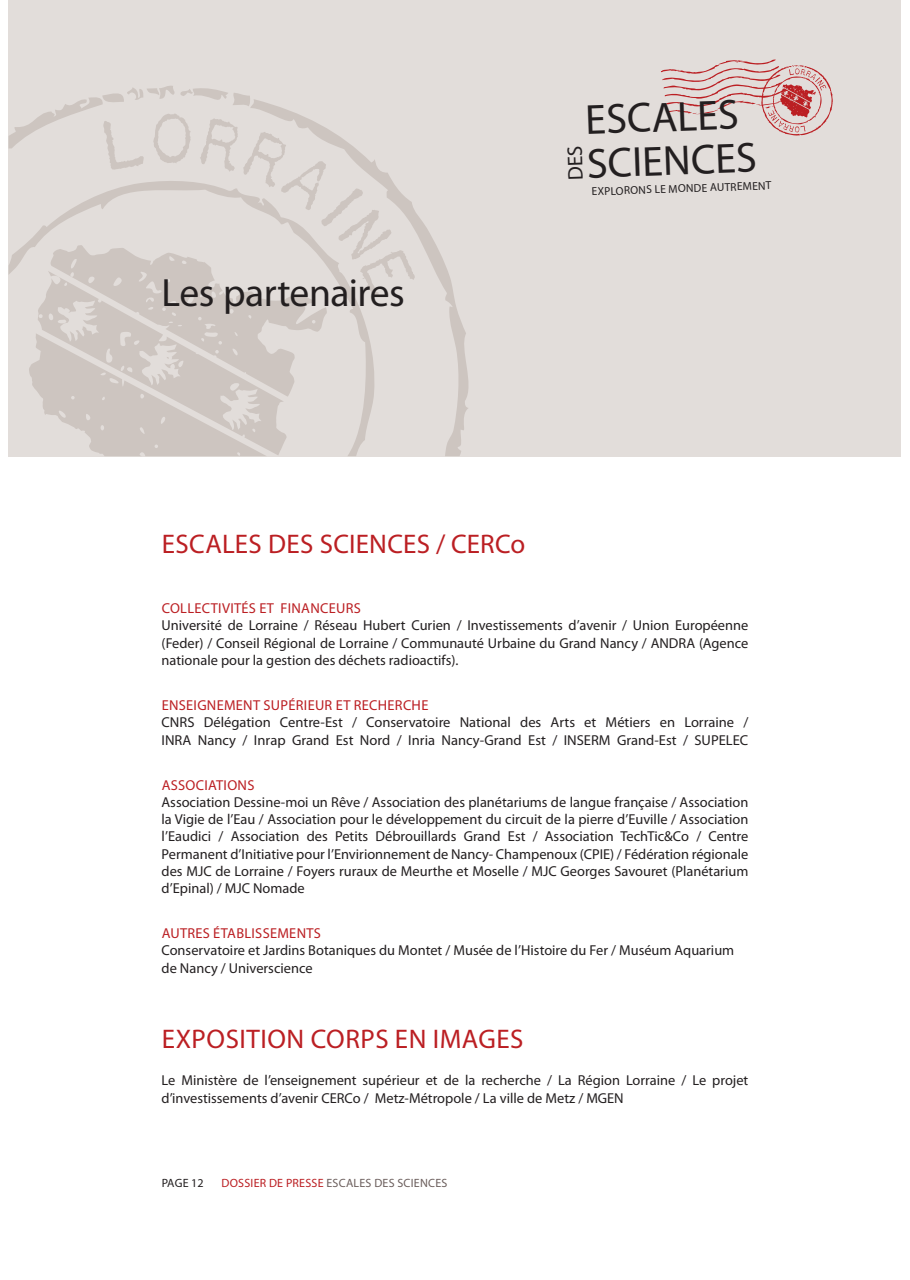
<style>
.page{position:relative;width:910px;height:1280px;background:#fff}
.page>*{position:absolute;margin:0;border:0;box-sizing:border-box;transform-origin:0 0}
.t1{font:42.15px "Myriad Pro";color:#231f20}
.t2{font:39.6px "Myriad Pro";letter-spacing:-.015em;color:#231f20}
.t3{font:27px "Myriad Pro";letter-spacing:.015em;color:#bb1f23}
.t4{font:14.4px/17.2px "Myriad Pro";color:#231f20}
.t5{font:14.4px "Myriad Pro";letter-spacing:.02em;color:#bb1f23}
.t6{font:12px "Myriad Pro";letter-spacing:.02em;color:#6b5e5c}
.t7{font:12px "Myriad Pro";color:#231f20}
.t8{font:11.4px "Myriad Pro";color:#231f20}
.s1{color:#bb1f23}
</style>
<div class="page">
<div style="left:9px;top:0;width:892px;height:456px;background:#e2ddda"></div>
<svg style="left:9px;top:86px;width:460px;height:370px"></svg>
<svg style="left:661px;top:59px;width:172px;height:77px"></svg>
<h2 class="t2" style="left:162px;top:268px;width:245px">Les partenaires</h2>
<h1 class="t1" style="left:585px;top:94px;width:27px;rotate:-2deg">ESCALES</h1>
<h1 class="t1" style="left:586px;top:138px;width:85px;rotate:-2deg">SC IENCES</h1>
<p class="t8" style="left:591px;top:185px;width:181px;rotate:-2deg">Explorons le monde autrement</p>
<h3 class="t3" style="left:162px;top:527px;width:365px">escales des sciences / cerco</h3>
<p class="t5" style="left:162px;top:599px;width:201px">collectivités et fi nanceurs</p>
<p class="t4" style="left:162px;top:617px;width:588px">Université de Lorraine / Réseau Hubert Curien / Investissements d’avenir / Union Européenne (Feder) / Conseil Régional de Lorraine / Communauté Urbaine du Grand Nancy / ANDRA</p>
<p class="t4" style="left:699px;top:634px;width:51px">(Agence</p>
<p class="t4" style="left:162px;top:651px;width:298px">nationale pour la gestion des déchets radioactifs).</p>
<p class="t5" style="left:162px;top:696px;width:268px">Enseignement supérieur et Recherche</p>
<p class="t4" style="left:162px;top:713px;width:17px">CNRS</p>
<p class="t4" style="left:204px;top:713px;width:546px">Délégation Centre-Est / Conservatoire National des Arts et Métiers en Lorraine /</p>
<p class="t4" style="left:162px;top:731px;width:13px">INRA</p>
<p class="t4" style="left:198px;top:731px;width:379px">Nancy / Inrap Grand Est Nord / Inria Nancy-Grand Est / INSERM</p>
<p class="t4" style="left:617px;top:731px;width:86px">Grand-Est / SUPELEC</p>
<p class="t5" style="left:162px;top:776px;width:94px">associations</p>
<p class="t4" style="left:162px;top:793px;width:588px;text-align:justify">Association Dessine-moi un Rêve / Association des planétariums de langue française / Association la Vigie de l’Eau / Association pour le développement du circuit de la pierre d’Euville / Association l’Eaudici / Association des Petits Débrouillards Grand Est / Association TechTic&amp;Co / Centre Permanent d’Initiative pour l’Envirionnement de Nancy- Champenoux (CPIE) / Fédération régionale des MJC</p>
<p class="t4" style="left:215px;top:862px;width:325px">de Lorraine / Foyers ruraux de Meurthe et Moselle / MJC</p>
<p class="t4" style="left:560px;top:862px;width:189px">Georges Savouret (Planétarium</p>
<p class="t4" style="left:162px;top:879px;width:73px">d’Epinal) / MJC</p>
<p class="t4" style="left:253px;top:879px;width:53px">Nomade</p>
<p class="t5" style="left:162px;top:924px;width:161px">autres établissements</p>
<p class="t4" style="left:162px;top:942px;width:574px">Conservatoire et Jardins Botaniques du Montet / Musée de l’Histoire du Fer / Muséum Aquarium de Nancy / Universcience</p>
<h3 class="t3" style="left:162px;top:1022px;width:363px">exposition corps en images</h3>
<p class="t4" style="left:162px;top:1071px;width:588px">Le Ministère de l’enseignement supérieur et de la recherche / La Région Lorraine / Le projet d’investissements d’avenir CERC</p>
<p class="t4" style="left:353px;top:1089px;width:244px">o / Metz-Métropole / La ville de Metz / MGEN</p>
<p class="t7" style="left:162px;top:1175px;width:43px">page 12</p>
<p class="t6" style="left:222px;top:1175px;width:227px"><span class="s1">Dossier de presse</span> Escales des sciences</p>
</div>
